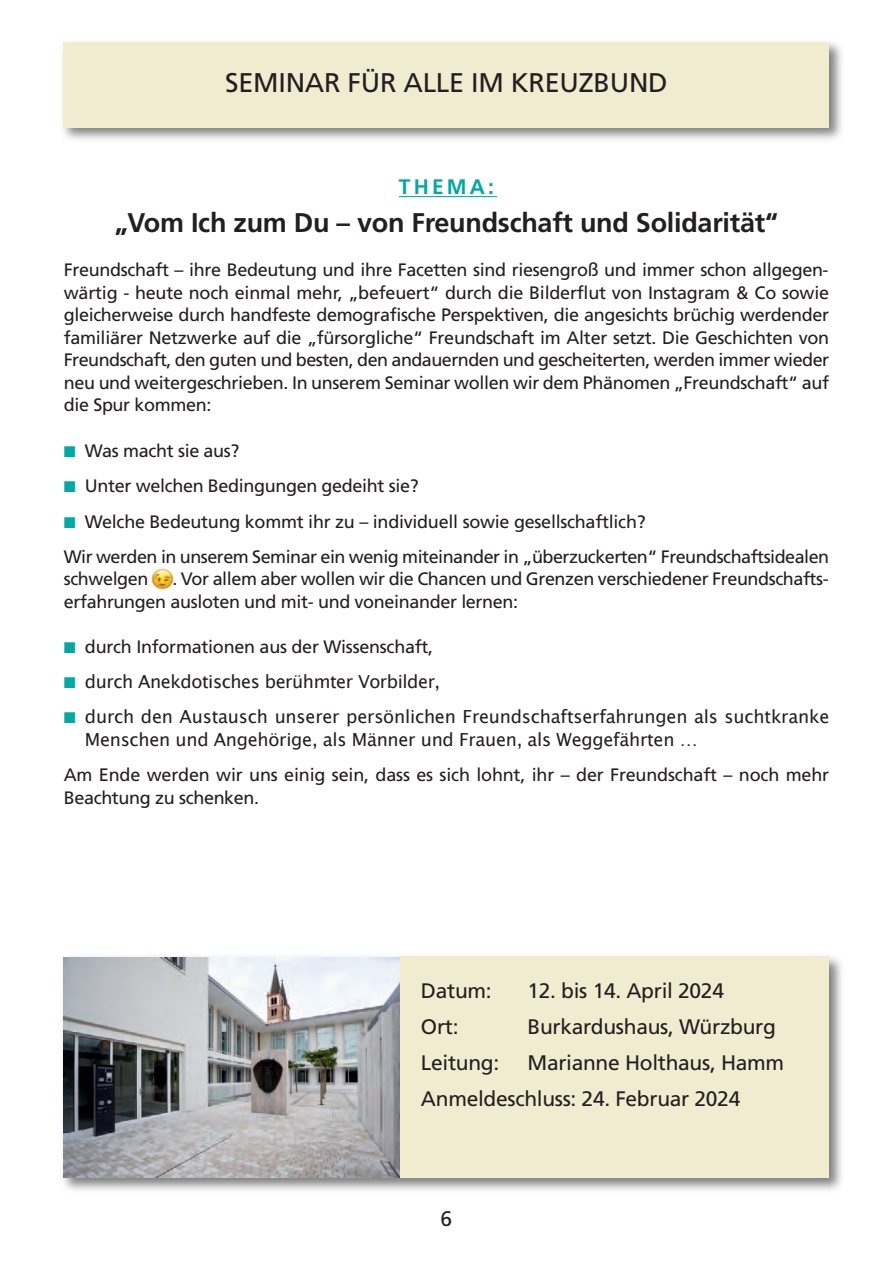
<style>
.page{position:relative;width:893px;height:1263px;background:#fff}
.page>*{position:absolute;margin:0;border:0;box-sizing:border-box;transform-origin:0 0}
.t1{font:700 27px "Frutiger LT Std";letter-spacing:-.01em;color:#231f20}
.t2{font:27px "Frutiger LT Std";letter-spacing:-.01em;color:#231f20}
.t3{font:21px "Frutiger LT Std";letter-spacing:-.015em;color:#231f20}
.t4{font:700 21px "Frutiger LT Std";letter-spacing:.15em;color:#00a9a5}
.t5{font:18px/22.5px "Frutiger LT Std";letter-spacing:-.02em;color:#231f20}
.t6{font:18px/22.5px "Lucida Grande";letter-spacing:-.015em;color:#231f20}
.s1{color:#00a9a5}
</style>
<div class="page">
<hr style="left:399px;top:196px;width:98px;height:1px;background:#00a9a5">
<img style="left:63px;top:42px;width:778px;height:98px">
<div style="left:64px;top:43px;width:765px;height:85px;background:#f1ebd0"></div>
<img style="left:63px;top:956px;width:778px;height:235px">
<div style="left:400px;top:957px;width:429px;height:221px;background:#f1ebd0"></div>
<img style="left:64px;top:957px;width:336px;height:221px">
<svg style="left:152px;top:569px;width:21px;height:21px"></svg>
<p class="t2" style="left:225px;top:72px;width:444px">SEMINAR FÜR ALLE IM KREUZBUND</p>
<p class="t4" style="left:399px;top:179px;width:97px">THEMA:</p>
<p class="t1" style="left:115px;top:211px;width:665px">„Vom Ich zum Du – von Freundschaft und Solidarität“</p>
<p class="t5" style="left:64px;top:260px;width:767px;text-align:justify">Freundschaft – ihre Bedeutung und ihre Facetten sind riesengroß und immer schon allgegen&shy;wärtig - heute noch einmal mehr, „befeuert“ durch die Bilderflut von Instagram &amp; Co sowie gleicherweise durch handfeste demografische Perspektiven, die angesichts brüchig werdender familiärer Netzwerke auf die „fürsorgliche“ Freundschaft im Alter setzt. Die Geschichten von Freundschaft, den guten und besten, den andauernden und gescheiterten, werden immer wieder neu und weitergeschrieben. In unserem Seminar wollen wir dem Phänomen „Freundschaft“ auf die Spur kommen:</p>
<p class="t5" style="left:64px;top:441px;width:177px"><span class="s1">◾</span> Was macht sie aus?</p>
<p class="t5" style="left:64px;top:476px;width:356px"><span class="s1">◾</span> Unter welchen Bedingungen gedeiht sie?</p>
<p class="t5" style="left:64px;top:512px;width:583px"><span class="s1">◾</span> Welche Bedeutung kommt ihr zu – individuell sowie gesellschaftlich?</p>
<p class="t5" style="left:64px;top:547px;width:767px">Wir werden in unserem Seminar ein wenig miteinander in „überzuckerten“ Freundschaftsidealen schwelgen</p>
<p class="t5" style="left:64px;top:569px;width:766px;text-indent:109px">. Vor allem aber wollen wir die Chancen und Grenzen verschiedener Freundschafts&shy;erfahrungen ausloten und mit- und voneinander lernen:</p>
<p class="t5" style="left:64px;top:637px;width:371px"><span class="s1">◾</span> durch Informationen aus der Wissenschaft,</p>
<p class="t6" style="left:64px;top:670px;width:378px"><span class="s1">◾</span> durch Anekdotisches berühmter Vorbilder,</p>
<p class="t6" style="left:85px;top:705px;width:746px;text-indent:-21px"><span class="s1">◾</span> durch den Austausch unserer persönlichen Freundschaftserfahrungen als suchtkranke<br>Menschen und Angehörige, als Männer und Frauen, als Weggefährten …</p>
<p class="t5" style="left:64px;top:765px;width:767px">Am Ende werden wir uns einig sein, dass es sich lohnt, ihr – der Freundschaft – noch mehr<br>Beachtung zu schenken.</p>
<p class="t3" style="left:421px;top:982px;width:72px">Datum:</p>
<p class="t3" style="left:527px;top:982px;width:198px">12. bis 14. April 2024</p>
<p class="t3" style="left:421px;top:1018px;width:39px">Ort:</p>
<p class="t3" style="left:527px;top:1018px;width:250px">Burkardushaus, Würzburg</p>
<p class="t3" style="left:421px;top:1054px;width:80px">Leitung:</p>
<p class="t3" style="left:527px;top:1054px;width:258px">Marianne Holthaus, Hamm</p>
<p class="t3" style="left:421px;top:1091px;width:321px">Anmeldeschluss: 24. Februar 2024</p>
<p class="t3" style="left:441px;top:1210px;width:13px">6</p>
</div>
